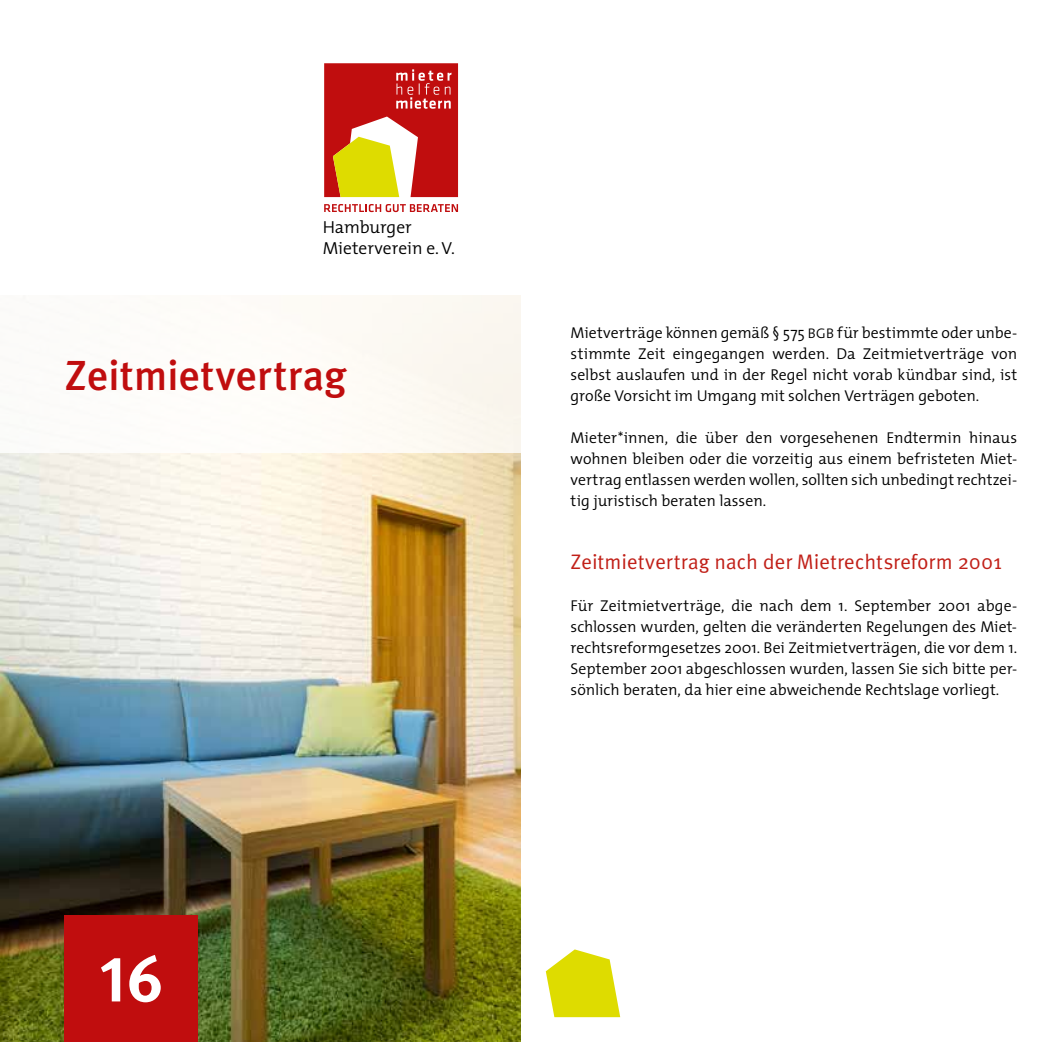
<style>
.page{position:relative;width:1042px;height:1042px;background:#fff}
.page>*{position:absolute;margin:0;border:0;box-sizing:border-box;transform-origin:0 0}
.t1{font:700 64.75px "Meta Pro";color:#fff}
.t2{font:500 42px "Meta Pro";letter-spacing:-.005em;color:#c00d0e}
.t3{font:21px "Meta Pro";letter-spacing:-.005em;color:#c12018}
.t4{font:300 17.5px/21px "The Mix";letter-spacing:-.005em;color:#000}
.t5{font:300 15.75px/21px "The Mix";color:#000;text-align:justify}
.s1{font-family:"The Mix Semi Light Caps";font-weight:400;font-size:14px}
</style>
<div class="page">
<svg style="left:546px;top:949px;width:74px;height:68px"></svg>
<img style="left:0;top:453px;width:521px;height:589px">
<svg style="left:324px;top:204px;width:134px;height:8px"></svg>
<svg style="left:324px;top:63px;width:134px;height:134px;background:#cf5631"></svg>
<div style="left:64px;top:915px;width:134px;height:127px;background:#c00d0e"></div>
<p class="t4" style="left:323px;top:216px;width:134px">Hamburger<br>Mieterverein e. V.</p>
<h2 class="t2" style="left:64px;top:349px;width:284px">Zeitmietvertrag</h2>
<h1 class="t1" style="left:99px;top:938px;width:66px">16</h1>
<p class="t5" style="left:570px;top:321px;width:448px">Mietverträge können gemäß § 575 <span class="s1">BGB</span> für bestimmte oder unbe&shy;stimmte Zeit eingegangen werden. Da Zeitmietverträge von selbst auslaufen und in der Regel nicht vorab kündbar sind, ist große Vorsicht im Umgang mit solchen Verträgen geboten.</p>
<p class="t5" style="left:570px;top:426px;width:448px">Mieter*innen, die über den vorgesehenen Endtermin hinaus wohnen bleiben oder die vorzeitig aus einem befristeten Miet&shy;vertrag entlassen werden wollen, sollten sich unbedingt rechtzei&shy;tig juristisch beraten lassen.</p>
<h3 class="t3" style="left:570px;top:548px;width:433px">Zeitmietvertrag nach der Mietrechtsreform 2001</h3>
<p class="t5" style="left:570px;top:594px;width:448px">Für Zeitmietverträge, die nach dem 1. September 2001 abge&shy;schlossen wurden, gelten die veränderten Regelungen des Miet&shy;rechtsreformgesetzes 2001. Bei Zeitmietverträgen, die vor dem 1.<br>September 2001 abgeschlossen wurden, lassen Sie sich bitte per&shy;sönlich beraten, da hier eine abweichende Rechtslage vorliegt.</p>
</div>
